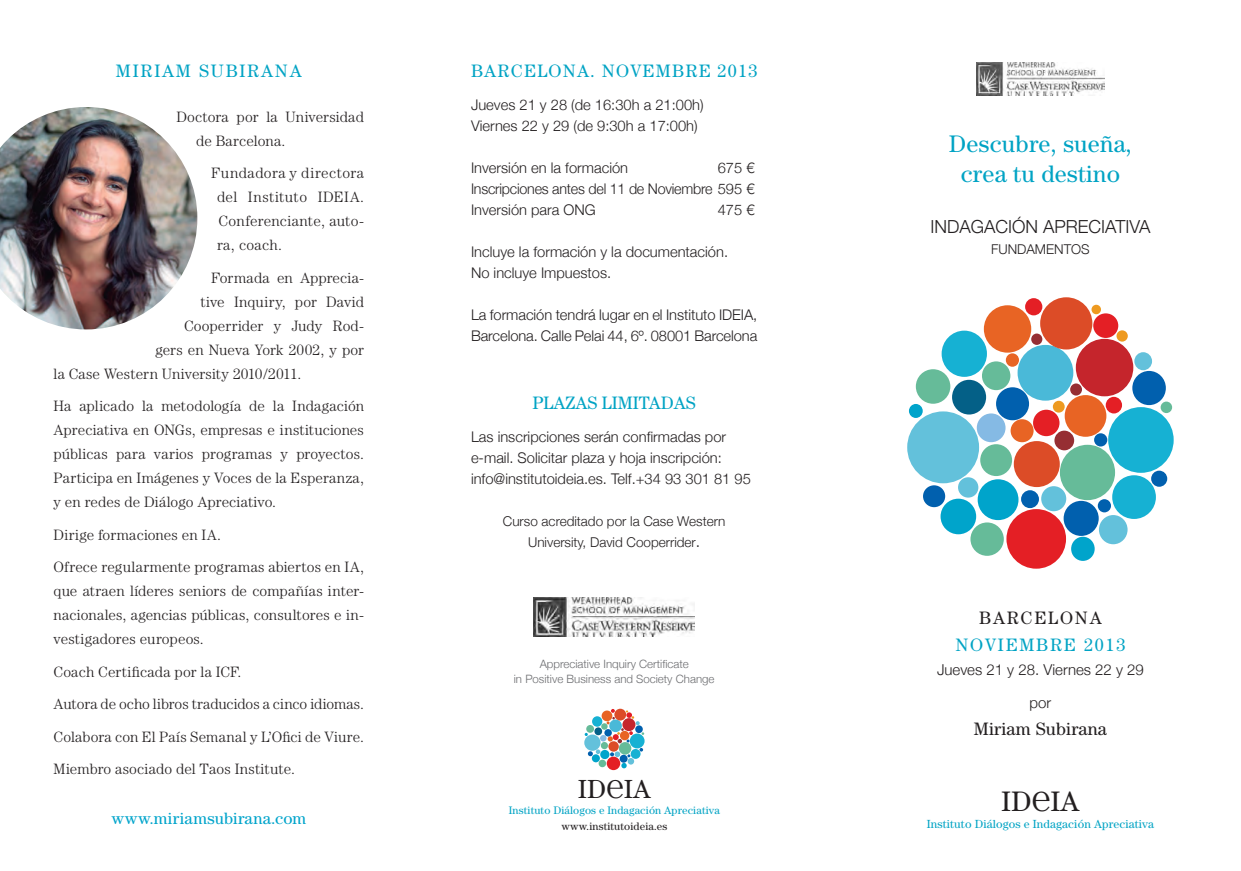
<style>
.page{position:relative;width:1241px;height:871px;background:#fff}
.page>*{position:absolute;margin:0;border:0;box-sizing:border-box;transform-origin:0 0}
.t1{font:28.2px "Century";color:#231f20}
.t2{font:26.25px "Century";color:#231f20}
.t3{font:24px "Century";letter-spacing:.01em;color:#00a3c4}
.t4{font:18px "Century";letter-spacing:.1em;color:#00a3c4}
.t5{font:18px "Century";letter-spacing:.07em;color:#00a3c4}
.t6{font:300 18px "Helvetica Neue";color:#231f20}
.t7{font:18px "Century";color:#00a3c4}
.t8{font:18px "Century";letter-spacing:.01em;color:#231f20}
.t9{font:18px "Century";letter-spacing:.1em;color:#231f20}
.t10{font:16.5px "Century";letter-spacing:.02em;color:#00a4cb}
.t11{font:300 15px/24px "Century";letter-spacing:.005em;color:#231f20;text-align:justify}
.t12{font:300 15px "Helvetica Neue";color:#231f20}
.t13{font:300 14.7px/21px "Helvetica Neue";color:#231f20}
.t14{font:300 13.5px "Helvetica Neue";color:#231f20}
.t15{font:11.7px "Century";letter-spacing:.01em;color:#00a3c4}
.t16{font:300 11.55px "Helvetica Neue";color:#6c6d70}
.t17{font:10.95px "Century";letter-spacing:.01em;color:#00a3c4}
.t18{font:10.95px "Century";letter-spacing:.01em;color:#231f20}
.s1{font-size:15.75px}
.s2{font-weight:300;font-size:37.5px}
.s3{font-weight:300;font-size:40.5px}
</style>
<div class="page">
<img style="left:976px;top:63px;width:128px;height:32px">
<img style="left:534px;top:597px;width:161px;height:40px">
<div style="left:907px;top:411px;width:72px;height:72px;background:#63c1db;border-radius:50%"></div>
<div style="left:1060px;top:445px;width:55px;height:55px;background:#6b9;border-radius:50%"></div>
<div style="left:1071px;top:537px;width:24px;height:24px;background:#00a4cb;border-radius:50%"></div>
<div style="left:1112px;top:475px;width:44px;height:44px;background:#16b1d3;border-radius:50%"></div>
<div style="left:909px;top:404px;width:14px;height:14px;background:#00a4cb;border-radius:50%"></div>
<div style="left:996px;top:387px;width:33px;height:33px;background:#0160ae;border-radius:50%"></div>
<div style="left:980px;top:444px;width:32px;height:32px;background:#6b9;border-radius:50%"></div>
<div style="left:940px;top:499px;width:36px;height:35px;background:#00a4cb;border-radius:50%"></div>
<div style="left:978px;top:479px;width:40px;height:41px;background:#00a4cb;border-radius:50%"></div>
<div style="left:1108px;top:407px;width:65px;height:66px;background:#16b1d3;border-radius:50%"></div>
<div style="left:1017px;top:345px;width:56px;height:56px;background:#4ab9d8;border-radius:50%"></div>
<div style="left:1094px;top:433px;width:13px;height:13px;background:#0160ae;border-radius:50%"></div>
<div style="left:1098px;top:499px;width:13px;height:13px;background:#0160ae;border-radius:50%"></div>
<div style="left:1151px;top:471px;width:16px;height:16px;background:#0160ae;border-radius:50%"></div>
<div style="left:1132px;top:371px;width:34px;height:34px;background:#0160ae;border-radius:50%"></div>
<div style="left:941px;top:331px;width:46px;height:46px;background:#16b1d3;border-radius:50%"></div>
<div style="left:952px;top:380px;width:34px;height:34px;background:#046087;border-radius:50%"></div>
<div style="left:916px;top:369px;width:34px;height:35px;background:#6b9;border-radius:50%"></div>
<div style="left:1160px;top:402px;width:12px;height:11px;background:#6b9;border-radius:50%"></div>
<div style="left:1031px;top:334px;width:11px;height:11px;background:#962e33;border-radius:50%"></div>
<div style="left:1053px;top:401px;width:12px;height:12px;background:#ee9a20;border-radius:50%"></div>
<div style="left:1116px;top:330px;width:12px;height:12px;background:#ee9a20;border-radius:50%"></div>
<div style="left:1091px;top:305px;width:10px;height:9px;background:#ee9a20;border-radius:50%"></div>
<div style="left:1070px;top:383px;width:12px;height:13px;background:#962e33;border-radius:50%"></div>
<div style="left:1054px;top:431px;width:20px;height:19px;background:#962e33;border-radius:50%"></div>
<div style="left:1106px;top:397px;width:16px;height:16px;background:#e41f25;border-radius:50%"></div>
<div style="left:977px;top:413px;width:28px;height:29px;background:#85bae4;border-radius:50%"></div>
<div style="left:923px;top:485px;width:22px;height:22px;background:#0160ae;border-radius:50%"></div>
<div style="left:1134px;top:352px;width:18px;height:18px;background:#63c1db;border-radius:50%"></div>
<div style="left:1099px;top:515px;width:28px;height:29px;background:#63c1db;border-radius:50%"></div>
<div style="left:1041px;top:486px;width:25px;height:25px;background:#63c1db;border-radius:50%"></div>
<div style="left:958px;top:477px;width:20px;height:21px;background:#63c1db;border-radius:50%"></div>
<div style="left:1021px;top:490px;width:18px;height:18px;background:#0160ae;border-radius:50%"></div>
<div style="left:1063px;top:501px;width:36px;height:35px;background:#0160ae;border-radius:50%"></div>
<div style="left:1006px;top:353px;width:13px;height:14px;background:#e86424;border-radius:50%"></div>
<div style="left:982px;top:361px;width:28px;height:29px;background:#6b9;border-radius:50%"></div>
<div style="left:970px;top:522px;width:34px;height:34px;background:#6b9;border-radius:50%"></div>
<div style="left:1006px;top:509px;width:60px;height:60px;background:#e41f25;border-radius:50%"></div>
<div style="left:1014px;top:441px;width:46px;height:46px;background:#dc4c27;border-radius:50%"></div>
<div style="left:984px;top:305px;width:47px;height:48px;background:#e86424;border-radius:50%"></div>
<div style="left:1065px;top:395px;width:41px;height:42px;background:#e86424;border-radius:50%"></div>
<div style="left:1076px;top:339px;width:57px;height:57px;background:#c5252c;border-radius:50%"></div>
<div style="left:1040px;top:297px;width:52px;height:52px;background:#dc4c27;border-radius:50%"></div>
<div style="left:1010px;top:419px;width:23px;height:23px;background:#e86424;border-radius:50%"></div>
<div style="left:1025px;top:298px;width:17px;height:17px;background:#e41f25;border-radius:50%"></div>
<div style="left:1093px;top:313px;width:25px;height:25px;background:#e41f25;border-radius:50%"></div>
<div style="left:1033px;top:410px;width:26px;height:26px;background:#e41f25;border-radius:50%"></div>
<svg style="left:607px;top:757px;width:13px;height:13px"></svg>
<svg style="left:585px;top:709px;width:59px;height:59px"></svg>
<img style="left:0;top:107px;width:197px;height:222px">
<p class="t4" style="left:116px;top:60px;width:187px">MIRIAM SUBIRANA</p>
<p class="t11" style="left:196px;top:104px;width:169px;text-indent:-20px">Doctora por la Universidad de Barcelona.</p>
<p class="t11" style="left:217px;top:161px;width:149px;text-indent:-6px">Fundadora y directora del Instituto IDEIA.<br>Conferenciante, auto&shy;ra, coach.</p>
<p class="t11" style="left:211px;top:265px;width:154px">Formada en Apprecia-</p>
<p class="t11" style="left:201px;top:289px;width:165px">tive Inquiry, por David</p>
<p class="t11" style="left:184px;top:313px;width:181px">Cooperrider y Judy Rod-</p>
<p class="t11" style="left:156px;top:337px;width:210px">gers en Nueva York 2002, y por</p>
<p class="t11" style="left:54px;top:361px;width:249px">la Case Western University 2010/2011.</p>
<p class="t11" style="left:54px;top:394px;width:312px">Ha aplicado la metodología de la Indagación Apreciativa en ONGs, empresas e instituciones públicas para varios programas y proyectos.<br>Participa en Imágenes y Voces de la Esperanza, y en redes de Diálogo Apreciativo.</p>
<p class="t11" style="left:54px;top:522px;width:169px">Dirige formaciones en IA.</p>
<p class="t11" style="left:54px;top:555px;width:312px">Ofrece regularmente programas abiertos en IA, que atraen líderes seniors de compañías inter&shy;nacionales, agencias públicas, consultores e in&shy;vestigadores europeos.</p>
<p class="t11" style="left:54px;top:659px;width:189px">Coach Certificada por la ICF.</p>
<p class="t11" style="left:54px;top:692px;width:312px">Autora de ocho libros traducidos a cinco idiomas.</p>
<p class="t11" style="left:54px;top:724px;width:312px">Colabora con El País Semanal y L’Ofici de Viure.</p>
<p class="t11" style="left:54px;top:757px;width:243px">Miembro asociado del Taos Institute.</p>
<p class="t10" style="left:111px;top:808px;width:196px">www.miriamsubirana.com</p>
<p class="t5" style="left:471px;top:60px;width:288px">BARCELONA. NOVEMBRE 2013</p>
<p class="t13" style="left:471px;top:94px;width:234px">Jueves 21 y 28 (de 16:30h a 21:00h)</p>
<p class="t13" style="left:471px;top:115px;width:228px">Viernes 22 y 29 (de 9:30h a 17:00h)</p>
<p class="t13" style="left:471px;top:157px;width:159px">Inversión en la formación</p>
<p class="t13" style="left:718px;top:157px;width:38px">675 €</p>
<p class="t13" style="left:471px;top:178px;width:285px">Inscripciones antes del 11 de Noviembre 595 €</p>
<p class="t13" style="left:471px;top:199px;width:126px">Inversión para ONG</p>
<p class="t13" style="left:718px;top:199px;width:38px">475 €</p>
<p class="t13" style="left:471px;top:241px;width:259px">Incluye la formación y la documentación.<br>No incluye Impuestos.</p>
<p class="t13" style="left:471px;top:304px;width:288px">La formación tendrá lugar en el Instituto IDEIA,<br>Barcelona. Calle Pelai 44, 6º. 08001 Barcelona</p>
<p class="t7" style="left:532px;top:393px;width:165px">PLAZAS LIMITADAS</p>
<p class="t13" style="left:471px;top:426px;width:257px">Las inscripciones serán confirmadas por e-mail. Solicitar plaza y hoja inscripción:</p>
<p class="t13" style="left:471px;top:468px;width:281px">info@institutoideia.es. Telf.+34 93 301 81 95</p>
<p class="t14" style="left:503px;top:513px;width:224px">Curso acreditado por la Case Western</p>
<p class="t14" style="left:528px;top:534px;width:174px">University, David Cooperrider<span class="s1">.</span></p>
<p class="t16" style="left:540px;top:657px;width:151px">Appreciative Inquiry Certificate</p>
<p class="t16" style="left:514px;top:672px;width:202px">in Positive Business and Society Change</p>
<p class="t2" style="left:578px;top:773px;width:74px">ID<span class="s2">e</span>IA</p>
<p class="t17" style="left:509px;top:804px;width:213px">Instituto Diálogos e Indagación Apreciativa</p>
<p class="t18" style="left:561px;top:820px;width:107px">www.institutoideia.es</p>
<p class="t3" style="left:949px;top:130px;width:184px">Descubre, sueña,</p>
<p class="t3" style="left:961px;top:160px;width:161px">crea tu destino</p>
<p class="t6" style="left:930px;top:215px;width:221px">INDAGACIÓN APRECIATIVA</p>
<p class="t14" style="left:991px;top:241px;width:100px">FUNDAMENTOS</p>
<p class="t9" style="left:979px;top:608px;width:124px">BARCELONA</p>
<p class="t4" style="left:955px;top:634px;width:171px">NOVIEMBRE 2013</p>
<p class="t12" style="left:937px;top:660px;width:208px">Jueves 21 y 28. Viernes 22 y 29</p>
<p class="t12" style="left:1029px;top:693px;width:23px">por</p>
<p class="t8" style="left:974px;top:718px;width:135px">Miriam Subirana</p>
<p class="t1" style="left:1001px;top:784px;width:79px">ID<span class="s3">e</span>IA</p>
<p class="t15" style="left:927px;top:817px;width:229px">Instituto Diálogos e Indagación Apreciativa</p>
</div>
